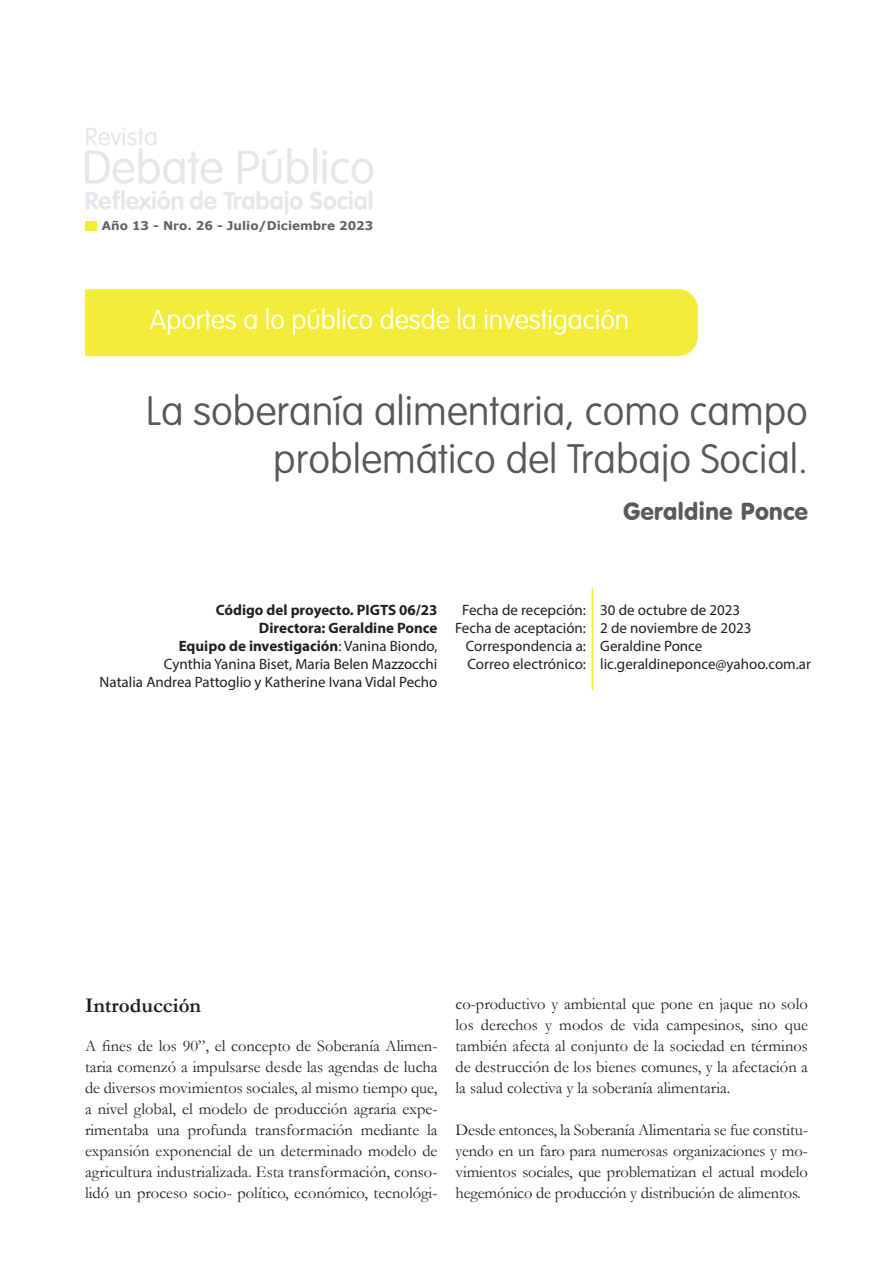
<style>
.page{position:relative;width:893px;height:1263px;background:#fff}
.page>*{position:absolute;margin:0;border:0;box-sizing:border-box;transform-origin:0 0}
.t1{font:100 40.5px/48.6px "VAG Rounded Std";color:#57585a;text-align:right}
.t2{font:100 27px "VAG Rounded Std";color:#fff}
.t3{font:24px "VAG Rounded BT";color:#5a5a5d}
.t4{font:700 21px "Garamond";color:#231f20}
.t5{font:16.5px/21px "Garamond";color:#231f20;text-align:justify}
.t6{font:15px/18px "Myriad Pro";color:#231f20;text-align:right}
.t7{font:700 12px "Verdana";color:#636366}
.s1{font-weight:700}
</style>
<div class="page">
<div style="left:85px;top:289px;width:613px;height:67px;background:#f3ec3a"></div>
<svg style="left:85px;top:128px;width:137px;height:56px"></svg>
<svg style="left:238px;top:148px;width:71px;height:36px"></svg>
<hr style="left:313px;top:148px;width:4px;height:36px;background:#e5e8ea;border-radius:2px">
<svg style="left:322px;top:150px;width:51px;height:34px"></svg>
<svg style="left:86px;top:190px;width:34px;height:20px"></svg>
<hr style="left:121px;top:190px;width:4px;height:20px;background:#e5e8ea;border-radius:2px">
<svg style="left:126px;top:190px;width:57px;height:20px"></svg>
<svg style="left:190px;top:190px;width:27px;height:20px"></svg>
<svg style="left:223px;top:190px;width:80px;height:25px"></svg>
<svg style="left:310px;top:191px;width:57px;height:19px"></svg>
<hr style="left:369px;top:190px;width:3px;height:20px;background:#e5e8ea;border-radius:2px">
<hr style="left:592px;top:588px;width:1px;height:102px;background:#f3ec3a">
<div style="left:85px;top:221px;width:12px;height:9px;background:#f3ec3a"></div>
<p class="t7" style="left:102px;top:217px;width:273px">Año 13 - Nro. 26 - Julio/Diciembre 2023</p>
<h2 class="t2" style="left:150px;top:304px;width:481px">Aportes a lo público desde la investigación</h2>
<h1 class="t1" style="left:146px;top:387px;width:663px">La soberanía alimentaria, como campo problemático del Trabajo Social.</h1>
<h3 class="t3" style="left:623px;top:496px;width:186px">Geraldine Ponce</h3>
<p class="t6" style="left:100px;top:601px;width:339px"><span class="s1">Código del proyecto. PIGTS 06/23<br>Directora: Geraldine Ponce<br>Equipo de investigación</span>: Vanina Biondo,<br>Cynthia Yanina Biset, Maria Belen Mazzocchi<br>Natalia Andrea Pattoglio y Katherine Ivana Vidal Pecho</p>
<p class="t6" style="left:455px;top:600px;width:132px">Fecha de recepción:<br>Fecha de aceptación:<br>Correspondencia a:<br>Correo electrónico:</p>
<p class="t6" style="left:600px;top:600px;width:212px;text-align:left">30 de octubre de 2023<br>2 de noviembre de 2023<br>Geraldine Ponce lic.geraldineponce@yahoo.com.ar</p>
<p class="t4" style="left:85px;top:991px;width:118px">Introducción</p>
<p class="t5" style="left:85px;top:1035px;width:354px">A fines de los 90”, el concepto de Soberanía Alimen&shy;taria comenzó a impulsarse desde las agendas de lucha de diversos movimientos sociales, al mismo tiempo que, a nivel global, el modelo de producción agraria expe&shy;rimentaba una profunda transformación mediante la expansión exponencial de un determinado modelo de agricultura industrializada. Esta transformación, conso&shy;lidó un proceso socio- político, económico, tecnológi-</p>
<p class="t5" style="left:455px;top:993px;width:354px">co-productivo y ambiental que pone en jaque no solo los derechos y modos de vida campesinos, sino que también afecta al conjunto de la sociedad en términos de destrucción de los bienes comunes, y la afectación a la salud colectiva y la soberanía alimentaria.</p>
<p class="t5" style="left:455px;top:1119px;width:354px">Desde entonces, la Soberanía Alimentaria se fue constitu&shy;yendo en un faro para numerosas organizaciones y mo&shy;vimientos sociales, que problematizan el actual modelo hegemónico de producción y distribución de alimentos.</p>
</div>
